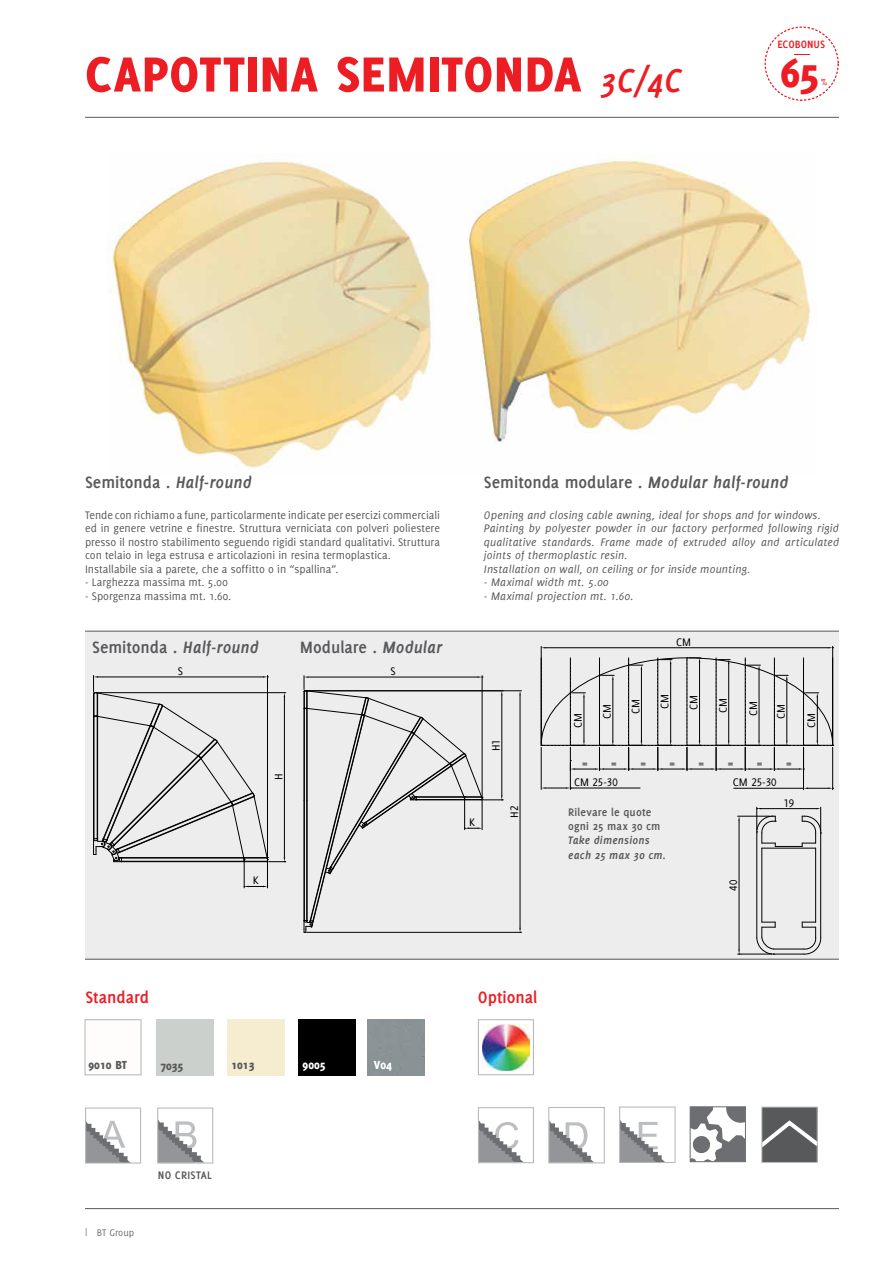
<style>
.page{position:relative;width:893px;height:1263px;background:#fff}
.page>*{position:absolute;margin:0;border:0;box-sizing:border-box;transform-origin:0 0}
.t1{font:800 54px "Delicious";letter-spacing:.015em;color:#ed1d24}
.t2{font:800 44.4px "Delicious";color:#ed1d24}
.t3{font:700 18px "Delicious";color:#58595b}
.t4{font:700 18px "Delicious";color:#ed1d24}
.t5{font:800 12.75px "Delicious";color:#58595b}
.t6{font:800 12.75px "Delicious";color:#fff}
.t7{font:12px/13.5px "Delicious";letter-spacing:-.005em;color:#58595b}
.t8{font:italic 12px/13.5px "Delicious";letter-spacing:.015em;color:#58595b}
.t9{font:12px "Delicious Small Caps";color:#000}
.t10{font:700 12px/14.4px "Delicious";letter-spacing:.015em;color:#58595b}
.t11{font:italic 700 12px/14.4px "Delicious";letter-spacing:.02em;color:#58595b}
.t12{font:700 11.7px "Delicious";color:#ed1d24}
.t13{font:10.5px "Delicious";color:#6d6e71}
.t14{font:9.75px "Delicious Small Caps";color:#ed1d24}
.s1{font-weight:700;font-style:italic;font-size:36px}
.s2{font-style:italic}
</style>
<div class="page">
<div style="left:85px;top:631px;width:754px;height:328px;background:#ededee"></div>
<hr style="left:541px;top:646px;width:1px;height:97px;background:#000">
<hr style="left:832px;top:646px;width:1px;height:97px;background:#000">
<hr style="left:546px;top:647px;width:282px;height:1px;background:#000">
<hr style="left:803px;top:747px;width:1px;height:43px;background:#000">
<hr style="left:832px;top:747px;width:1px;height:43px;background:#000">
<svg style="left:541px;top:657px;width:293px;height:132px"></svg>
<svg style="left:93px;top:675px;width:193px;height:213px"></svg>
<hr style="left:308px;top:690px;width:213px;height:1px;background:#000">
<hr style="left:307px;top:932px;width:214px;height:1px;background:#000">
<hr style="left:520px;top:695px;width:1px;height:233px;background:#000">
<svg style="left:304px;top:676px;width:199px;height:257px"></svg>
<hr style="left:774px;top:949px;width:30px;height:1px;background:#000">
<hr style="left:756px;top:833px;width:1px;height:104px;background:#000">
<hr style="left:774px;top:954px;width:30px;height:1px;background:#000">
<hr style="left:762px;top:848px;width:1px;height:74px;background:#000">
<hr style="left:762px;top:848px;width:54px;height:1px;background:#000">
<svg style="left:802px;top:922px;width:19px;height:32px"></svg>
<hr style="left:820px;top:833px;width:1px;height:104px;background:#000">
<hr style="left:815px;top:848px;width:1px;height:74px;background:#000">
<hr style="left:738px;top:816px;width:32px;height:1px;background:#000">
<hr style="left:738px;top:954px;width:34px;height:1px;background:#000">
<hr style="left:739px;top:821px;width:1px;height:128px;background:#000">
<svg style="left:756px;top:807px;width:66px;height:40px"></svg>
<svg style="left:756px;top:922px;width:20px;height:33px"></svg>
<svg style="left:738px;top:949px;width:2px;height:6px"></svg>
<hr style="left:85px;top:631px;width:754px;height:1px;background:#58595b">
<hr style="left:85px;top:959px;width:754px;height:1px;background:#58595b">
<hr style="left:85px;top:117px;width:754px;height:1px;background:#58595b">
<img style="left:108px;top:153px;width:703px;height:315px">
<div style="left:298px;top:1019px;width:57px;height:56px;background:#000"></div>
<div style="left:156px;top:1019px;width:57px;height:56px;background:#cbd0cc"></div>
<svg style="left:87px;top:1120px;width:42px;height:41px"></svg>
<div style="left:85px;top:1107px;width:56px;height:56px;border:1px solid #b6b8ba"></div>
<svg style="left:159px;top:1121px;width:44px;height:40px"></svg>
<div style="left:157px;top:1107px;width:56px;height:56px;border:1px solid #b6b8ba"></div>
<div style="left:227px;top:1019px;width:57px;height:56px;background:#f6eccf"></div>
<img style="left:483px;top:1024px;width:46px;height:46px">
<div style="left:478px;top:1019px;width:56px;height:56px;border:1px solid #b6b8ba"></div>
<svg style="left:480px;top:1122px;width:42px;height:39px"></svg>
<div style="left:478px;top:1107px;width:56px;height:56px;border:1px solid #b6b8ba"></div>
<svg style="left:550px;top:1121px;width:43px;height:40px"></svg>
<svg style="left:621px;top:1121px;width:43px;height:40px"></svg>
<div style="left:548px;top:1107px;width:57px;height:56px;border:1px solid #b6b8ba"></div>
<div style="left:619px;top:1106px;width:57px;height:57px;border:1px solid #b6b8ba"></div>
<div style="left:762px;top:1107px;width:55px;height:55px;background:#58595b"></div>
<svg style="left:763px;top:1120px;width:53px;height:27px"></svg>
<div style="left:761px;top:1106px;width:57px;height:57px;border:1px solid #bcbec0"></div>
<svg style="left:692px;top:1108px;width:52px;height:52px"></svg>
<div style="left:690px;top:1106px;width:56px;height:56px;border:1px solid #6d6e71"></div>
<div style="left:84px;top:1019px;width:58px;height:56px;background:#fefdfb;border:1px solid #b6b8ba"></div>
<svg style="left:764px;top:26px;width:75px;height:75px"></svg>
<hr style="left:85px;top:1208px;width:754px;height:1px;background:#58595b">
<h1 class="t1" style="left:85px;top:43px;width:599px">CAPOTTINA SEMITONDA <span class="s1">3C/4C</span></h1>
<p class="t12" style="left:777px;top:38px;width:49px">ECOBONUS</p>
<h2 class="t2" style="left:780px;top:46px;width:41px">65</h2>
<p class="t14" style="left:821px;top:76px;width:8px">%</p>
<h3 class="t3" style="left:85px;top:471px;width:168px">Semitonda . <span class="s2">Half-round</span></h3>
<h3 class="t3" style="left:484px;top:471px;width:306px">Semitonda modulare . <span class="s2">Modular half-round</span></h3>
<p class="t7" style="left:85px;top:508px;width:356px">Tende con richiamo a fune, particolarmente indicate per esercizi commerciali ed in genere vetrine e finestre. Struttura verniciata con polveri poliestere presso il nostro stabilimento seguendo rigidi standard qualitativi. Struttura con telaio in lega estrusa e articolazioni in resina termoplastica.<br>Installabile sia a parete, che a soffitto o in “spallina”.</p>
<p class="t7" style="left:85px;top:575px;width:144px">- Larghezza massima mt. 5.00</p>
<p class="t7" style="left:85px;top:589px;width:148px">- Sporgenza massima mt. 1.60.</p>
<p class="t8" style="left:484px;top:508px;width:357px">Opening and closing cable awning, ideal for shops and for windows.<br>Painting by polyester powder in our factory performed following rigid qualitative standards. Frame made of extruded alloy and articulated joints of thermoplastic resin.<br>Installation on wall, on ceiling or for inside mounting.</p>
<p class="t8" style="left:484px;top:576px;width:126px">- Maximal width mt. 5.00</p>
<p class="t8" style="left:484px;top:589px;width:151px">- Maximal projection mt. 1.60.</p>
<h3 class="t3" style="left:92px;top:637px;width:168px">Semitonda . <span class="s2">Half-round</span></h3>
<h3 class="t3" style="left:300px;top:637px;width:144px">Modulare . <span class="s2">Modular</span></h3>
<p class="t9" style="left:676px;top:635px;width:16px">CM</p>
<p class="t9" style="left:178px;top:664px;width:7px">S</p>
<p class="t9" style="left:390px;top:664px;width:7px">S</p>
<p class="t9" style="left:571px;top:728px;width:16px;rotate:-90deg">CM</p>
<p class="t9" style="left:600px;top:719px;width:16px;rotate:-90deg">CM</p>
<p class="t9" style="left:629px;top:714px;width:16px;rotate:-90deg">CM</p>
<p class="t9" style="left:658px;top:709px;width:16px;rotate:-90deg">CM</p>
<p class="t9" style="left:687px;top:710px;width:16px;rotate:-90deg">CM</p>
<p class="t9" style="left:716px;top:713px;width:16px;rotate:-90deg">CM</p>
<p class="t9" style="left:746px;top:716px;width:16px;rotate:-90deg">CM</p>
<p class="t9" style="left:774px;top:719px;width:16px;rotate:-90deg">CM</p>
<p class="t9" style="left:805px;top:728px;width:16px;rotate:-90deg">CM</p>
<p class="t9" style="left:489px;top:751px;width:13px;rotate:-90deg">H1</p>
<p class="t9" style="left:582px;top:756px;width:7px">=</p>
<p class="t9" style="left:611px;top:756px;width:7px">=</p>
<p class="t9" style="left:640px;top:756px;width:7px">=</p>
<p class="t9" style="left:669px;top:756px;width:7px">=</p>
<p class="t9" style="left:699px;top:756px;width:7px">=</p>
<p class="t9" style="left:728px;top:756px;width:7px">=</p>
<p class="t9" style="left:757px;top:756px;width:7px">=</p>
<p class="t9" style="left:786px;top:756px;width:7px">=</p>
<p class="t9" style="left:272px;top:780px;width:8px;rotate:-90deg">H</p>
<p class="t9" style="left:574px;top:775px;width:45px">CM 25-30</p>
<p class="t9" style="left:733px;top:775px;width:45px">CM 25-30</p>
<p class="t9" style="left:469px;top:815px;width:7px">K</p>
<p class="t9" style="left:507px;top:817px;width:13px;rotate:-90deg">H2</p>
<p class="t10" style="left:568px;top:804px;width:94px">Rilevare le quote ogni 25 max 30 cm</p>
<p class="t11" style="left:568px;top:833px;width:99px">Take dimensions each 25 max 30 cm.</p>
<p class="t9" style="left:783px;top:796px;width:12px">19</p>
<p class="t9" style="left:253px;top:874px;width:7px">K</p>
<p class="t9" style="left:726px;top:890px;width:12px;rotate:-90deg">40</p>
<h3 class="t4" style="left:86px;top:987px;width:65px">Standard</h3>
<p class="t5" style="left:88px;top:1058px;width:40px">9010 BT</p>
<p class="t5" style="left:160px;top:1058px;width:25px">7035</p>
<p class="t5" style="left:231px;top:1058px;width:25px">1013</p>
<p class="t6" style="left:303px;top:1058px;width:25px">9005</p>
<p class="t6" style="left:374px;top:1058px;width:20px">V04</p>
<p class="t13" style="left:85px;top:1227px;width:51px">| BT Group</p>
<p class="t10" style="left:158px;top:1168px;width:56px">NO CRISTAL</p>
<h3 class="t4" style="left:478px;top:987px;width:61px">Optional</h3>
</div>
